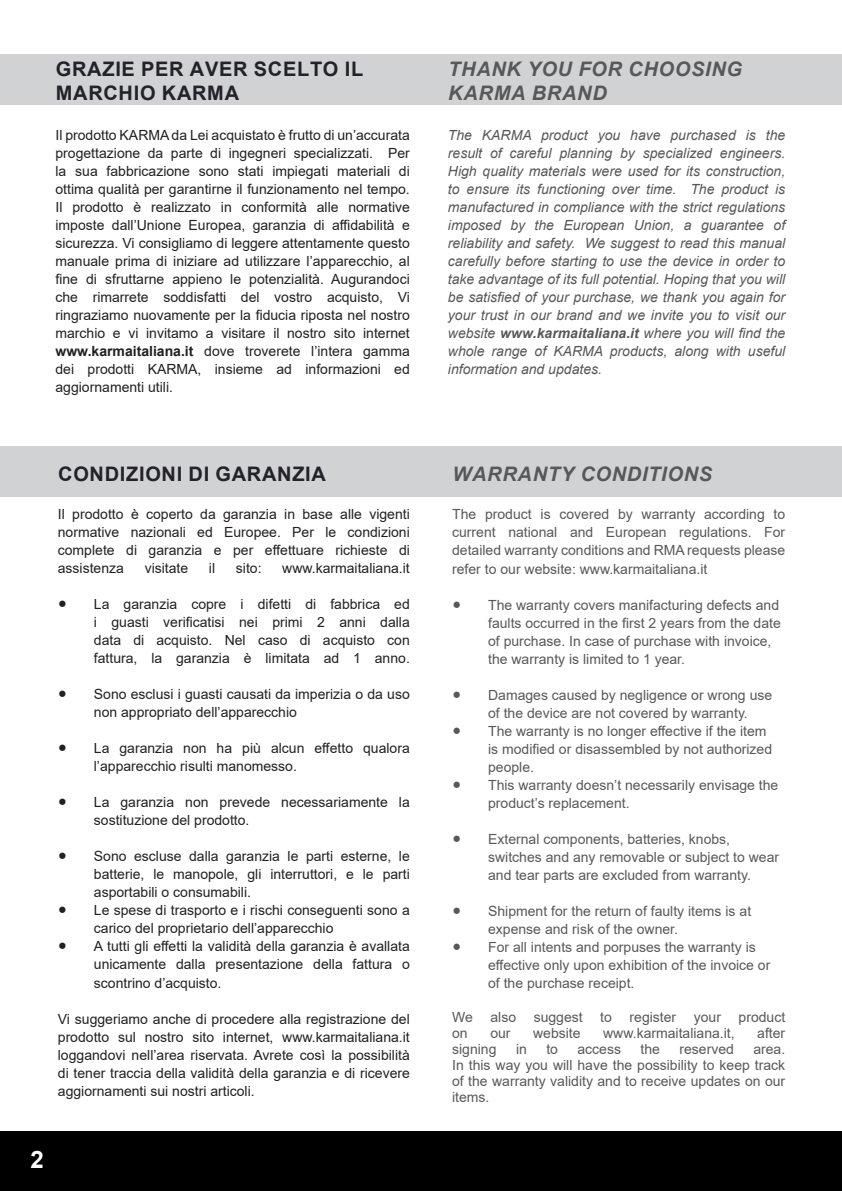
<style>
.page{position:relative;width:842px;height:1191px;background:#fff}
.page>*{position:absolute;margin:0;border:0;box-sizing:border-box;transform-origin:0 0}
.t1{font:700 24px "Arial";color:#fff}
.t2{font:700 20px/24px "Arial";letter-spacing:.035em;color:#232129}
.t3{font:italic 700 20px/24px "Arial";letter-spacing:.035em;color:#57585a}
.t4{font:14px/18px "Arial";color:#231f20;text-align:justify}
.t5{font:14px/18px "Arial";color:#57585a}
.t6{font:italic 14px/18px "Arial";color:#57585a;text-align:justify}
.s1{font-weight:700}
.s2{font-family:"Minion Pro";font-size:24px}
</style>
<div class="page">
<div style="left:0;top:1131px;width:842px;height:60px;background:#000"></div>
<div style="left:0;top:446px;width:842px;height:51px;background:#d1d2d4"></div>
<div style="left:0;top:54px;width:842px;height:51px;background:#d1d2d4"></div>
<h2 class="t2" style="left:56px;top:57px;width:309px">GRAZIE PER AVER SCELTO IL<br>MARCHIO KARMA</h2>
<p class="t4" style="left:56px;top:126px;width:356px">Il prodotto KARMA da Lei acquistato è frutto di un’accurata progettazione da parte di ingegneri specializzati. Per la sua fabbricazione sono stati impiegati materiali di ottima qualità per garantirne il funzionamento nel tempo.<br>Il prodotto è realizzato in conformità alle normative imposte dall’Unione Europea, garanzia di affidabilità e sicurezza. Vi consigliamo di leggere attentamente questo manuale prima di iniziare ad utilizzare l’apparecchio, al fine di sfruttarne appieno le potenzialità. Augurandoci che rimarrete soddisfatti del vostro acquisto, Vi ringraziamo nuovamente per la fiducia riposta nel nostro marchio e vi invitamo a visitare il nostro sito internet <span class="s1">www.karmaitaliana.it</span> dove troverete l’intera gamma dei prodotti KARMA, insieme ad informazioni ed aggiornamenti utili.</p>
<h2 class="t2" style="left:58px;top:462px;width:269px">CONDIZIONI DI GARANZIA</h2>
<p class="t4" style="left:58px;top:505px;width:353px">Il prodotto è coperto da garanzia in base alle vigenti normative nazionali ed Europee. Per le condizioni complete di garanzia e per effettuare richieste di assistenza</p>
<p class="t4" style="left:145px;top:559px;width:45px">visitate</p>
<p class="t4" style="left:209px;top:559px;width:8px">il</p>
<p class="t4" style="left:236px;top:559px;width:27px">sito:</p>
<p class="t4" style="left:282px;top:559px;width:129px">www.karmaitaliana.it</p>
<p class="t4" style="left:94px;top:595px;width:317px;text-indent:-36px"><span class="s2">•</span> La garanzia copre i difetti di fabbrica ed i guasti verificatisi nei primi 2 anni dalla data di acquisto. Nel caso di acquisto con fattura, la garanzia è limitata ad 1 anno.</p>
<p class="t4" style="left:94px;top:685px;width:317px;text-indent:-36px"><span class="s2">•</span> Sono esclusi i guasti causati da imperizia o da uso non appropriato dell’apparecchio</p>
<p class="t4" style="left:94px;top:739px;width:317px;text-indent:-36px"><span class="s2">•</span> La garanzia non ha più alcun effetto qualora l’apparecchio risulti manomesso.</p>
<p class="t4" style="left:94px;top:793px;width:317px;text-indent:-36px"><span class="s2">•</span> La garanzia non prevede necessariamente la sostituzione del prodotto.</p>
<p class="t4" style="left:94px;top:847px;width:317px;text-indent:-36px"><span class="s2">•</span> Sono escluse dalla garanzia le parti esterne, le batterie, le manopole, gli interruttori, e le parti asportabili o consumabili.</p>
<p class="t4" style="left:94px;top:901px;width:317px;text-indent:-36px"><span class="s2">•</span> Le spese di trasporto e i rischi conseguenti sono a carico del proprietario dell’apparecchio</p>
<p class="t4" style="left:94px;top:937px;width:317px;text-indent:-36px"><span class="s2">•</span> A tutti gli effetti la validità della garanzia è avallata unicamente dalla presentazione della fattura o scontrino d’acquisto.</p>
<p class="t4" style="left:58px;top:1009px;width:353px">Vi suggeriamo anche di procedere alla registrazione del prodotto sul nostro sito internet, www.karmaitaliana.it loggandovi nell’area riservata. Avrete così la possibilità di tener traccia della validità della garanzia e di ricevere aggiornamenti sui nostri articoli.</p>
<h1 class="t1" style="left:30px;top:1143px;width:15px">2</h1>
<h2 class="t3" style="left:448px;top:58px;width:295px">THANK YOU FOR CHOOSING<br>KARMA BRAND</h2>
<p class="t6" style="left:448px;top:126px;width:339px">The KARMA product you have purchased is the result of careful planning by specialized engineers.<br>High quality materials were used for its construction, to ensure its functioning over time. The product is manufactured in compliance with the strict regulations imposed by the European Union, a guarantee of reliability and safety. We suggest to read this manual carefully before starting to use the device in order to take advantage of its full potential. Hoping that you will be satisfied of your purchase, we thank you again for your trust in our brand and we invite you to visit our website <span class="s1">www.karmaitaliana.it</span> where you will find the whole range of KARMA products, along with useful information and updates.</p>
<h2 class="t3" style="left:452px;top:463px;width:261px">WARRANTY CONDITIONS</h2>
<p class="t5" style="left:452px;top:505px;width:335px;text-align:justify">The product is covered by warranty according to current national and European regulations. For detailed warranty conditions and RMA requests please refer to our website: www.karmaitaliana.it</p>
<p class="t5" style="left:488px;top:595px;width:294px;text-indent:-36px"><span class="s2">•</span> The warranty covers manifacturing defects and faults occurred in the first 2 years from the date of purchase. In case of purchase with invoice, the warranty is limited to 1 year.</p>
<p class="t5" style="left:488px;top:685px;width:286px;text-indent:-36px"><span class="s2">•</span> Damages caused by negligence or wrong use of the device are not covered by warranty.</p>
<p class="t5" style="left:488px;top:721px;width:286px;text-indent:-36px"><span class="s2">•</span> The warranty is no longer effective if the item is modified or disassembled by not authorized people.</p>
<p class="t5" style="left:488px;top:775px;width:292px;text-indent:-36px"><span class="s2">•</span> This warranty doesn’t necessarily envisage the product’s replacement.</p>
<p class="t5" style="left:488px;top:829px;width:293px;text-indent:-36px"><span class="s2">•</span> External components, batteries, knobs, switches and any removable or subject to wear and tear parts are excluded from warranty.</p>
<p class="t5" style="left:488px;top:901px;width:265px;text-indent:-36px"><span class="s2">•</span> Shipment for the return of faulty items is at expense and risk of the owner.</p>
<p class="t5" style="left:488px;top:937px;width:284px;text-indent:-36px"><span class="s2">•</span> For all intents and porpuses the warranty is effective only upon exhibition of the invoice or of the purchase receipt.</p>
<p class="t5" style="left:452px;top:1007px;width:22px">We</p>
<p class="t5" style="left:490px;top:1007px;width:27px">also</p>
<p class="t5" style="left:534px;top:1007px;width:51px">suggest</p>
<p class="t5" style="left:600px;top:1007px;width:13px">to</p>
<p class="t5" style="left:629px;top:1007px;width:48px">register</p>
<p class="t5" style="left:694px;top:1007px;width:29px">your</p>
<p class="t5" style="left:738px;top:1007px;width:48px">product</p>
<p class="t5" style="left:452px;top:1023px;width:17px">on</p>
<p class="t5" style="left:490px;top:1023px;width:22px">our</p>
<p class="t5" style="left:533px;top:1023px;width:49px">website</p>
<p class="t5" style="left:603px;top:1023px;width:133px">www.karmaitaliana.it,</p>
<p class="t5" style="left:757px;top:1023px;width:30px">after</p>
<p class="t5" style="left:452px;top:1039px;width:46px">signing</p>
<p class="t5" style="left:516px;top:1039px;width:12px">in</p>
<p class="t5" style="left:546px;top:1039px;width:13px">to</p>
<p class="t5" style="left:577px;top:1039px;width:45px">access</p>
<p class="t5" style="left:640px;top:1039px;width:21px">the</p>
<p class="t5" style="left:679px;top:1039px;width:56px">reserved</p>
<p class="t5" style="left:452px;top:1040px;width:335px;line-height:16px;text-align:justify;text-indent:301px">area.<br>In this way you will have the possibility to keep track of the warranty validity and to receive updates on our items.</p>
</div>
